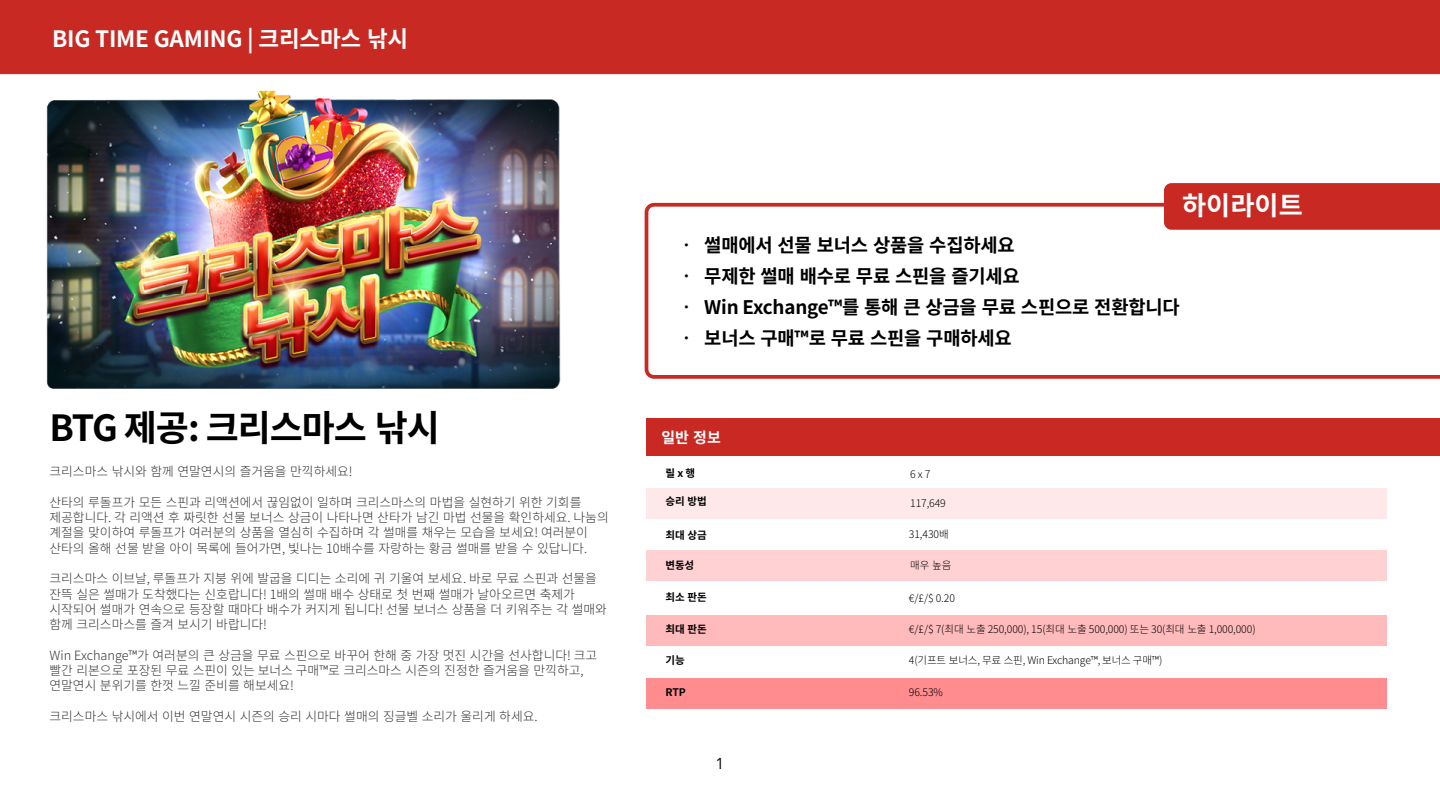
<style>
.page{position:relative;width:1440px;height:810px;background:#fff}
.page>*{position:absolute;margin:0;border:0;box-sizing:border-box;transform-origin:0 0}
.t1{font:700 36px "Noto Sans CJ Ktc";letter-spacing:-.03em;color:#000}
.t2{font:700 26.25px "Noto Sans CJ Ktc";color:#fff}
.t3{font:700 22.5px "Noto Sans CJ Ktc";letter-spacing:-.01em;color:#fff}
.t4{font:700 18.75px "Noto Sans CJ Ktc";letter-spacing:-.01em;color:#000}
.t5{font:15.75px "Avenir";color:#000}
.t6{font:700 15px "Noto Sans CJ Ktc";color:#fff}
.t7{font:300 12.75px/15.3px "Noto Sans CJ Ktc";color:#333}
.t8{font:300 10.5px "Noto Sans CJ Ktc";letter-spacing:-.01em;color:#000}
.t9{font:700 10.5px "Noto Sans CJ Ktc";letter-spacing:-.01em;color:#000}
</style>
<div class="page">
<div style="left:0;top:0;width:1440px;height:74px;background:#c82923"></div>
<svg style="left:645px;top:203px;width:795px;height:176px"></svg>
<div style="left:1164px;top:183px;width:276px;height:47px;background:#c82923"></div>
<div style="left:646px;top:678px;width:741px;height:31px;background:#ff8c8f"></div>
<div style="left:646px;top:616px;width:741px;height:30px;background:#ffbabc"></div>
<div style="left:646px;top:550px;width:741px;height:31px;background:#ffd1d3"></div>
<div style="left:646px;top:488px;width:741px;height:30px;background:#ffe8e9"></div>
<div style="left:646px;top:418px;width:794px;height:37px;background:#c82923"></div>
<img style="left:46px;top:91px;width:515px;height:298px">
<h3 class="t3" style="left:52px;top:26px;width:358px">BIG TIME GAMING | 크리스마스 낚시</h3>
<h1 class="t1" style="left:50px;top:408px;width:392px">BTG 제공: 크리스마스 낚시</h1>
<p class="t7" style="left:50px;top:464px;width:305px">크리스마스 낚시와 함께 연말연시의 즐거움을 만끽하세요!</p>
<p class="t7" style="left:50px;top:495px;width:561px">산타의 루돌프가 모든 스핀과 리액션에서 끊임없이 일하며 크리스마스의 마법을 실현하기 위한 기회를 제공합니다. 각 리액션 후 짜릿한 선물 보너스 상금이 나타나면 산타가 남긴 마법 선물을 확인하세요. 나눔의 계절을 맞이하여 루돌프가 여러분의 상품을 열심히 수집하며 각 썰매를 채우는 모습을 보세요! 여러분이 산타의 올해 선물 받을 아이 목록에 들어가면, 빛나는 10배수를 자랑하는 황금 썰매를 받을 수 있답니다.</p>
<p class="t7" style="left:50px;top:571px;width:559px">크리스마스 이브날, 루돌프가 지붕 위에 발굽을 디디는 소리에 귀 기울여 보세요. 바로 무료 스핀과 선물을 잔뜩 실은 썰매가 도착했다는 신호랍니다! 1배의 썰매 배수 상태로 첫 번째 썰매가 날아오르면 축제가 시작되어 썰매가 연속으로 등장할 때마다 배수가 커지게 됩니다! 선물 보너스 상품을 더 키워주는 각 썰매와 함께 크리스마스를 즐겨 보시기 바랍니다!</p>
<p class="t7" style="left:50px;top:648px;width:549px">Win Exchange™가 여러분의 큰 상금을 무료 스핀으로 바꾸어 한해 중 가장 멋진 시간을 선사합니다! 크고 빨간 리본으로 포장된 무료 스핀이 있는 보너스 구매™로 크리스마스 시즌의 진정한 즐거움을 만끽하고, 연말연시 분위기를 한껏 느낄 준비를 해보세요!</p>
<p class="t7" style="left:50px;top:709px;width:490px">크리스마스 낚시에서 이번 연말연시 시즌의 승리 시마다 썰매의 징글벨 소리가 울리게 하세요.</p>
<h2 class="t2" style="left:1182px;top:191px;width:122px">하이라이트</h2>
<h3 class="t4" style="left:677px;top:235px;width:339px">• 썰매에서 선물 보너스 상품을 수집하세요</h3>
<h3 class="t4" style="left:677px;top:266px;width:344px">• 무제한 썰매 배수로 무료 스핀을 즐기세요</h3>
<h3 class="t4" style="left:677px;top:297px;width:504px">• Win Exchange™를 통해 큰 상금을 무료 스핀으로 전환합니다</h3>
<h3 class="t4" style="left:677px;top:328px;width:336px">• 보너스 구매™로 무료 스핀을 구매하세요</h3>
<p class="t6" style="left:662px;top:429px;width:61px">일반 정보</p>
<p class="t9" style="left:666px;top:467px;width:31px">릴 x 행</p>
<p class="t8" style="left:910px;top:468px;width:22px">6 x 7</p>
<p class="t9" style="left:666px;top:496px;width:43px">승리 방법</p>
<p class="t8" style="left:910px;top:497px;width:37px">117,649</p>
<p class="t9" style="left:666px;top:529px;width:43px">최대 상금</p>
<p class="t8" style="left:909px;top:528px;width:41px">31,430배</p>
<p class="t9" style="left:666px;top:559px;width:30px">변동성</p>
<p class="t8" style="left:910px;top:559px;width:43px">매우 높음</p>
<p class="t9" style="left:666px;top:591px;width:43px">최소 판돈</p>
<p class="t8" style="left:909px;top:592px;width:47px">€/£/$ 0.20</p>
<p class="t9" style="left:666px;top:623px;width:43px">최대 판돈</p>
<p class="t8" style="left:909px;top:623px;width:348px">€/£/$ 7(최대 노출 250,000), 15(최대 노출 500,000) 또는 30(최대 노출 1,000,000)</p>
<p class="t9" style="left:666px;top:655px;width:21px">기능</p>
<p class="t8" style="left:909px;top:655px;width:255px">4(기프트 보너스, 무료 스핀, Win Exchange™, 보너스 구매™)</p>
<p class="t9" style="left:666px;top:686px;width:22px">RTP</p>
<p class="t5" style="left:716px;top:754px;width:10px">1</p>
<p class="t8" style="left:909px;top:686px;width:35px">96.53%</p>
</div>
